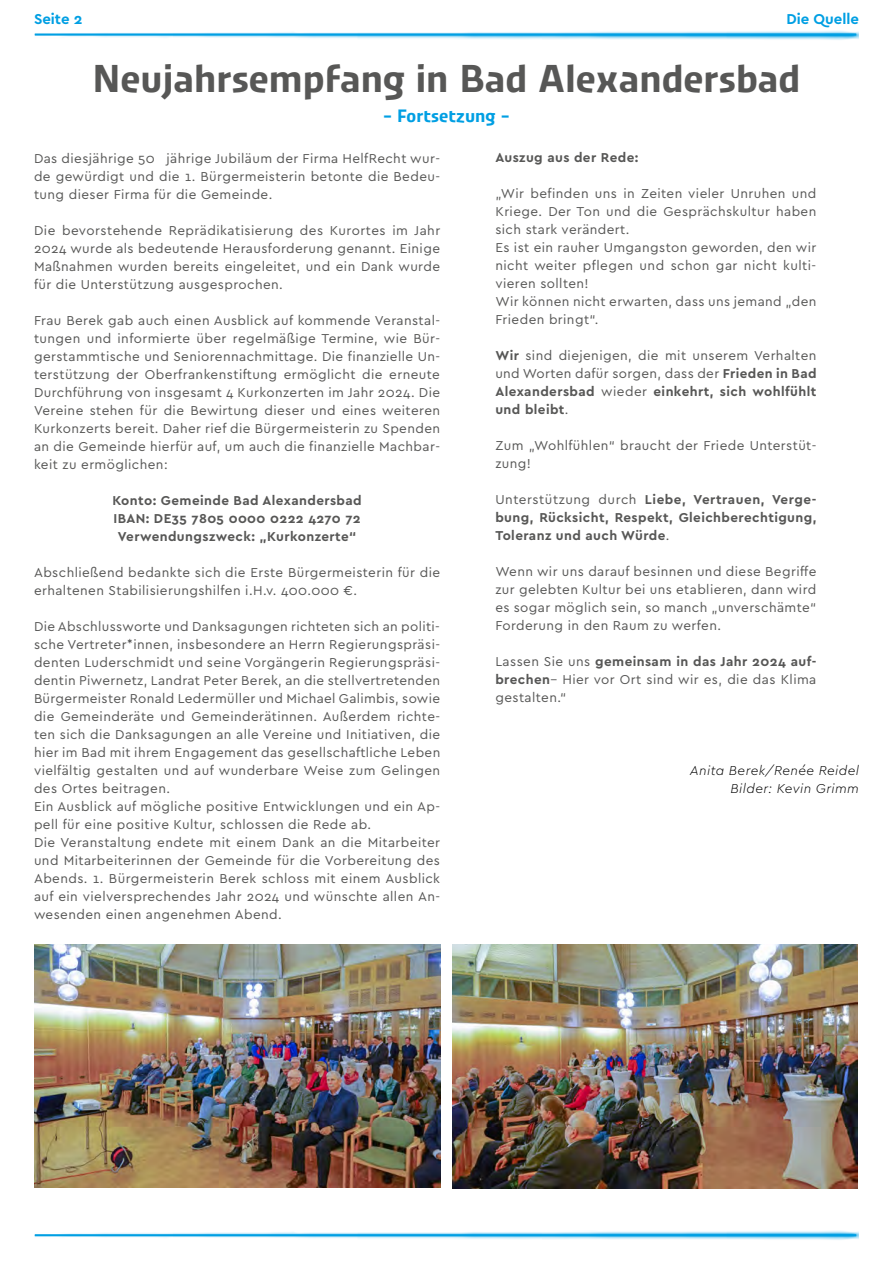
<style>
.page{position:relative;width:893px;height:1263px;background:#fff}
.page>*{position:absolute;margin:0;border:0;box-sizing:border-box;transform-origin:0 0}
.t1{font:700 39px "Urby";color:#575756}
.t2{font:700 18px "Urby";color:#009fe3}
.t3{font:700 15px "Cera";color:#009fe3}
.t4{font:13.5px/18px "Cera";letter-spacing:.03em;color:#575756;text-align:justify}
.t5{font:700 13.5px/18px "Cera";letter-spacing:.03em;color:#575756;text-align:center}
.t6{font:italic 300 13.5px/18px "Cera";letter-spacing:.03em;color:#000;text-align:right}
.s1{font-weight:700}
.s2{font-weight:400}
</style>
<div class="page">
<img style="left:34px;top:944px;width:406px;height:244px">
<img style="left:453px;top:944px;width:405px;height:245px">
<img style="left:34px;top:30px;width:825px;height:10px">
<img style="left:34px;top:1230px;width:825px;height:10px">
<p class="t3" style="left:34px;top:9px;width:50px">Seite 2</p>
<p class="t3" style="left:786px;top:9px;width:74px">Die Quelle</p>
<h1 class="t1" style="left:92px;top:51px;width:710px">Neujahrsempfang in Bad Alexandersbad</h1>
<h2 class="t2" style="left:383px;top:102px;width:126px">– Fortsetzung –</h2>
<p class="t4" style="left:34px;top:148px;width:408px">Das diesjährige 50 jährige Jubiläum der Firma HelfRecht wur&shy;de gewürdigt und die 1. Bürgermeisterin betonte die Bedeu&shy;tung dieser Firma für die Gemeinde.</p>
<p class="t4" style="left:34px;top:220px;width:408px">Die bevorstehende Reprädikatisierung des Kurortes im Jahr 2024 wurde als bedeutende Herausforderung genannt. Einige Maßnahmen wurden bereits eingeleitet, und ein Dank wurde für die Unterstützung ausgesprochen.</p>
<p class="t4" style="left:34px;top:310px;width:408px">Frau Berek gab auch einen Ausblick auf kommende Veranstal&shy;tungen und informierte über regelmäßige Termine, wie Bür&shy;gerstammtische und Seniorennachmittage. Die finanzielle Un&shy;terstützung der Oberfrankenstiftung ermöglicht die erneute Durchführung von insgesamt 4 Kurkonzerten im Jahr 2024. Die Vereine stehen für die Bewirtung dieser und eines weiteren Kurkonzerts bereit. Daher rief die Bürgermeisterin zu Spenden an die Gemeinde hierfür auf, um auch die finanzielle Machbar&shy;keit zu ermöglichen:</p>
<p class="t5" style="left:112px;top:490px;width:251px">Konto: Gemeinde Bad Alexandersbad<br>IBAN: DE35 7805 0000 0222 4270 72<br>Verwendungszweck: „Kurkonzerte“</p>
<p class="t4" style="left:34px;top:562px;width:408px">Abschließend bedankte sich die Erste Bürgermeisterin für die erhaltenen Stabilisierungshilfen i.H.v. 400.000 €.</p>
<p class="t4" style="left:34px;top:616px;width:408px;text-align:left">Die Abschlussworte und Danksagungen richteten sich an politi&shy;sche Vertreter*innen, insbesondere an Herrn Regierungspräsi&shy;denten Luderschmidt und seine Vorgängerin Regierungspräsi&shy;dentin Piwernetz, Landrat Peter Berek, an die stellvertretenden Bürgermeister Ronald Ledermüller und Michael Galimbis, sowie die Gemeinderäte und Gemeinderätinnen. Außerdem richte&shy;ten sich die Danksagungen an alle Vereine und Initiativen, die hier im Bad mit ihrem Engagement das gesellschaftliche Leben vielfältig gestalten und auf wunderbare Weise zum Gelingen des Ortes beitragen.<br>Ein Ausblick auf mögliche positive Entwicklungen und ein Ap&shy;pell für eine positive Kultur, schlossen die Rede ab.<br>Die Veranstaltung endete mit einem Dank an die Mitarbeiter und Mitarbeiterinnen der Gemeinde für die Vorbereitung des Abends. 1. Bürgermeisterin Berek schloss mit einem Ausblick auf ein vielversprechendes Jahr 2024 und wünschte allen An&shy;wesenden einen angenehmen Abend.</p>
<p class="t5" style="left:495px;top:148px;width:145px">Auszug aus der Rede:</p>
<p class="t4" style="left:495px;top:184px;width:323px;text-align:left">„Wir befinden uns in Zeiten vieler Unruhen und Kriege. Der Ton und die Gesprächskultur haben sich stark verändert.<br>Es ist ein rauher Umgangston geworden, den wir nicht weiter pflegen und schon gar nicht kulti&shy;vieren sollten!<br>Wir können nicht erwarten, dass uns jemand „den Frieden bringt“.</p>
<p class="t4" style="left:495px;top:346px;width:323px"><span class="s1">Wir</span> sind diejenigen, die mit unserem Verhalten und Worten dafür sorgen, dass der <span class="s1">Frieden in Bad Alexandersbad</span> wieder <span class="s1">einkehrt, sich wohlfühlt und bleibt</span>.</p>
<p class="t4" style="left:495px;top:436px;width:323px">Zum „Wohlfühlen“ braucht der Friede Unterstüt&shy;zung!</p>
<p class="t5" style="left:495px;top:490px;width:323px;text-align:justify"><span class="s2">Unterstützung durch</span> Liebe, Vertrauen, Verge&shy;bung, Rücksicht, Respekt, Gleichberechtigung, Toleranz und auch Würde<span class="s2">.</span></p>
<p class="t4" style="left:495px;top:562px;width:323px">Wenn wir uns darauf besinnen und diese Begriffe zur gelebten Kultur bei uns etablieren, dann wird es sogar möglich sein, so manch „unverschämte“ Forderung in den Raum zu werfen.</p>
<p class="t4" style="left:495px;top:652px;width:323px">Lassen Sie uns <span class="s1">gemeinsam in das Jahr 2024 auf&shy;brechen</span>– Hier vor Ort sind wir es, die das Klima gestalten.“</p>
<p class="t6" style="left:690px;top:760px;width:171px">Anita Berek/Renée Reidel<br>Bilder: Kevin Grimm</p>
</div>
